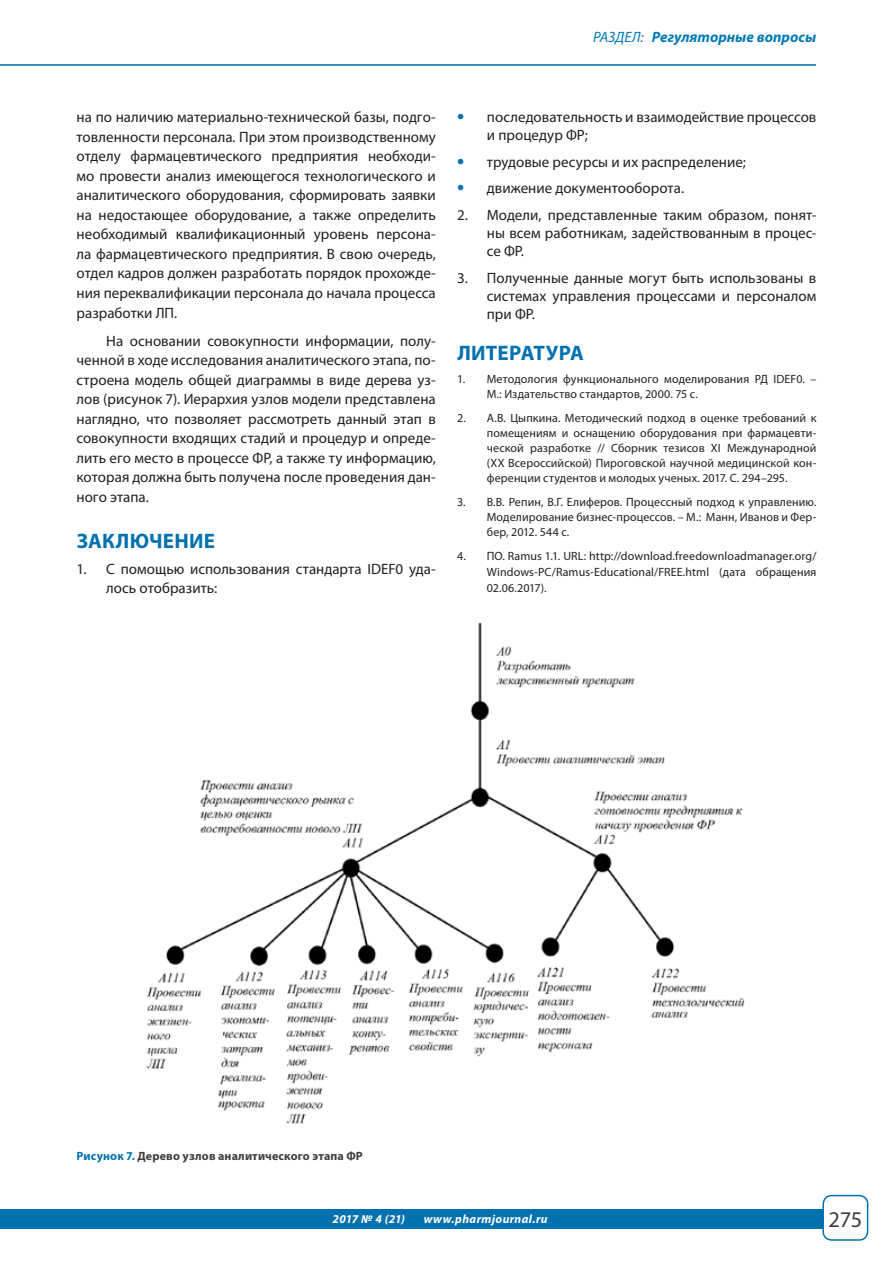
<style>
.page{position:relative;width:893px;height:1263px;background:#fff}
.page>*{position:absolute;margin:0;border:0;box-sizing:border-box;transform-origin:0 0}
.t1{font:22.5px "Myriad Pro";color:#3e3e3f}
.Основной{font:700 21px "Myriad Pro";letter-spacing:.01em;color:#0071af}
.Основной-2{font:15px/19.5px "Myriad Pro";color:#231f20;text-align:justify}
.t2{font:italic 700 15px "Myriad Pro";color:#0079b5}
.t3{font:12px/15px "Myriad Pro";letter-spacing:.01em;color:#231f20;text-align:justify}
.Основной-3{font:700 12px "Myriad Pro";letter-spacing:.015em;color:#3e3e3f}
.t4{font:italic 700 12px "Myriad Pro";letter-spacing:.035em;color:#fff}
.s1{font-weight:400}
.s2{font-style:italic}
.s3{font-weight:700;font-size:21px;color:#0071af}
.s4{color:#0071af}
</style>
<div class="page">
<div style="left:0;top:1209px;width:823px;height:20px;background:#0071af"></div>
<div style="left:822px;top:1195px;width:46px;height:46px;border:2px solid #0071af;border-radius:9px"></div>
<hr style="left:0;top:64px;width:816px;height:2px;background:#0071af">
<img style="left:146px;top:622px;width:599px;height:502px">
<p class="t2" style="left:593px;top:28px;width:225px"><span class="s1">РАЗДЕЛ:</span> Регуляторные вопросы</p>
<p class="Основной-2" style="left:77px;top:107px;width:361px">на по наличию материально-технической базы, подго&shy;товленности персонала<span class="s2">.</span> При этом производственному отделу фармацевтического предприятия необходи&shy;мо провести анализ имеющегося технологического и аналитического оборудования, сформировать заявки на недостающее оборудование, а также определить необходимый квалификационный уровень персона&shy;ла фармацевтического предприятия. В свою очередь, отдел кадров должен разработать порядок прохожде&shy;ния переквалификации персонала до начала процесса разработки ЛП.</p>
<p class="Основной-2" style="left:77px;top:330px;width:361px;text-indent:30px">На основании совокупности информации, полу&shy;ченной в ходе исследования аналитического этапа, по&shy;строена модель общей диаграммы в виде дерева уз&shy;лов (рисунок 7). Иерархия узлов модели представлена наглядно, что позволяет рассмотреть данный этап в совокупности входящих стадий и процедур и опреде&shy;лить его место в процессе ФР, а также ту информацию, которая должна быть получена после проведения дан&shy;ного этапа.</p>
<p class="Основной" style="left:77px;top:527px;width:140px">ЗАКЛЮЧЕНИЕ</p>
<p class="Основной-2" style="left:106px;top:560px;width:331px;line-height:18.1px;text-indent:-30px">1. С помощью использования стандарта IDEF0 уда&shy;лось отобразить:</p>
<p class="Основной-2" style="left:487px;top:108px;width:331px;line-height:18px;text-indent:-30px"><span class="s3">•</span> последовательность и взаимодействие процессов и процедур ФР;</p>
<p class="Основной-2" style="left:457px;top:152px;width:290px"><span class="s3">•</span> трудовые ресурсы и их распределение;</p>
<p class="Основной-2" style="left:457px;top:178px;width:228px"><span class="s3">•</span> движение документооборота.</p>
<p class="Основной-2" style="left:487px;top:206px;width:331px;line-height:18px;text-indent:-30px">2. Модели, представленные таким образом, понят&shy;ны всем работникам, задействованным в процес&shy;се ФР.</p>
<p class="Основной-2" style="left:487px;top:268px;width:331px;line-height:18px;text-indent:-30px">3. Полученные данные могут быть использованы в системах управления процессами и персоналом при ФР.</p>
<p class="Основной" style="left:457px;top:339px;width:128px">ЛИТЕРАТУРА</p>
<p class="t3" style="left:487px;top:372px;width:331px;text-indent:-30px">1. Методология функционального моделирования РД IDEF0. –<br>М.: Издательство стандартов, 2000. 75 с.</p>
<p class="t3" style="left:487px;top:410px;width:331px;text-indent:-30px">2. А.В. Цыпкина. Методический подход в оценке требований к помещениям и оснащению оборудования при фармацевти&shy;ческой разработке // Сборник тезисов XI Международной (XX Всероссийской) Пироговской научной медицинской кон&shy;ференции студентов и молодых ученых. 2017. С. 294–295.</p>
<p class="t3" style="left:487px;top:494px;width:331px;text-indent:-30px">3. В.В. Репин, В.Г. Елиферов. Процессный подход к управлению.<br>Моделирование бизнес-процессов. – М.: Манн, Иванов и Фер&shy;бер, 2012. 544 с.</p>
<p class="t3" style="left:487px;top:548px;width:331px;line-height:15.9px;text-indent:-30px">4. ПО. Ramus 1.1. URL: http://download.freedownloadmanager.org/ Windows-PC/Ramus-Educational/FREE.html (дата обращения 02.06.2017).</p>
<p class="Основной-3" style="left:77px;top:1148px;width:288px"><span class="s4">Рисунок 7.</span> Дерево узлов аналитического этапа ФР</p>
<p class="t4" style="left:333px;top:1211px;width:74px">2017 № 4 (21)</p>
<p class="t4" style="left:424px;top:1211px;width:125px">www.pharmjournal.ru</p>
<h1 class="t1" style="left:829px;top:1205px;width:35px">275</h1>
</div>
